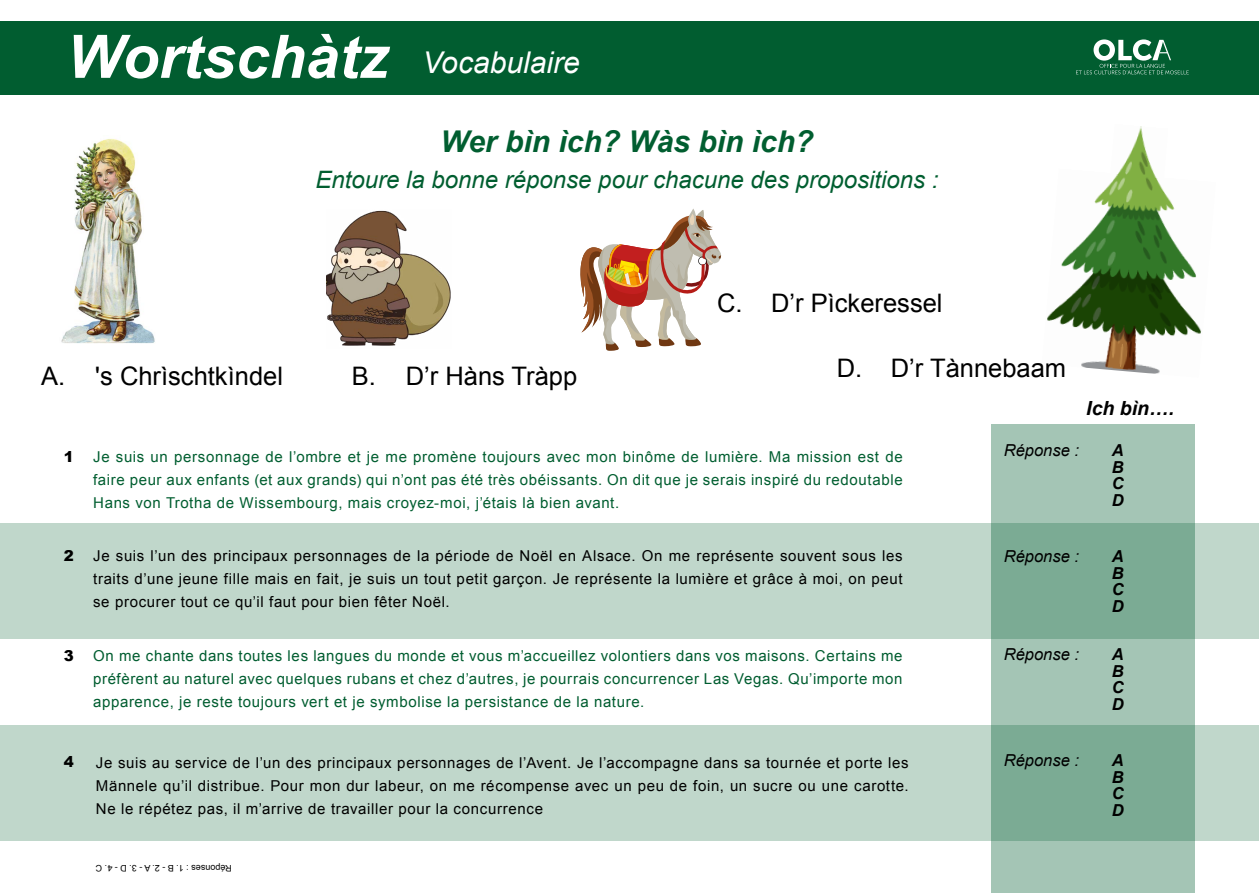
<style>
.page{position:relative;width:1259px;height:893px;background:#fff}
.page>*{position:absolute;margin:0;border:0;box-sizing:border-box;transform-origin:0 0}
.t1{font:italic 30px "Arial";color:#fff}
.t2{font:italic 700 30px "Arial";color:#015e30}
.t3{font:25.5px "Arial";color:#000}
.t4{font:italic 24px "Arial";color:#015e30}
.t5{font:italic 700 19.5px "Arial";color:#000}
.t6{font:italic 16.5px "Arial";color:#000}
.t7{font:italic 700 16.5px/16.5px "Arial";color:#000;text-align:justify}
.t8{font:15px/23px "Arial";letter-spacing:.045em;color:#000;text-align:justify}
.t9{font:15px/23px "Arial";letter-spacing:.04em;color:#005d30;text-align:justify}
.t10{font:15px/23px "Arial";letter-spacing:.045em;color:#015e30;text-align:justify}
.t11{font:900 15px "Arial";color:#000}
.t12{font:9px "Arial";color:#000}
.s1{font-weight:700;font-size:60px}
</style>
<div class="page">
<div style="left:991px;top:425px;width:204px;height:468px;background:#a4c5b5"></div>
<svg style="left:0;top:725px;width:1259px;height:116px;background:#b4cfc2"></svg>
<svg style="left:0;top:523px;width:1259px;height:116px;background:#b4cfc2"></svg>
<div style="left:0;top:21px;width:1259px;height:73px;background:#015d30"></div>
<svg style="left:1076px;top:39px;width:112px;height:35px"></svg>
<img style="left:61px;top:138px;width:94px;height:206px">
<svg style="left:580px;top:209px;width:141px;height:142px"></svg>
<img style="left:1047px;top:179px;width:154px;height:195px">
<img style="left:1114px;top:126px;width:44px;height:53px">
<img style="left:327px;top:210px;width:124px;height:136px">
<h1 class="t1" style="left:67px;top:43px;width:514px"><span class="s1">Wortschàtz</span> Vocabulaire</h1>
<h1 class="t2" style="left:440px;top:122px;width:374px">Wer bìn ìch? Wàs bìn ìch?</h1>
<h3 class="t4" style="left:315px;top:164px;width:625px">Entoure la bonne réponse pour chacune des propositions :</h3>
<h2 class="t3" style="left:41px;top:360px;width:243px">A. 's Chrìschtkìndel</h2>
<h2 class="t3" style="left:352px;top:359px;width:227px">B. D’r Hàns Tràpp</h2>
<h2 class="t3" style="left:717px;top:286px;width:227px">C. D’r Pìckeressel</h2>
<h2 class="t3" style="left:837px;top:351px;width:231px">D. D’r Tànnebaam</h2>
<h3 class="t5" style="left:1086px;top:395px;width:89px">Ich bìn….</h3>
<p class="t11" style="left:64px;top:445px;width:12px">1</p>
<p class="t10" style="left:93px;top:445px;width:811px">Je suis un personnage de l’ombre et je me promène toujours avec mon binôme de lumière. Ma mission est de faire peur aux enfants (et aux grands) qui n’ont pas été très obéissants. On dit que je serais inspiré du redoutable Hans von Trotha de Wissembourg, mais croyez-moi, j’étais là bien avant.</p>
<p class="t6" style="left:1003px;top:440px;width:77px">Réponse :</p>
<p class="t7" style="left:1111px;top:443px;width:13px">A B C D</p>
<p class="t11" style="left:64px;top:544px;width:12px">2</p>
<p class="t11" style="left:64px;top:644px;width:12px">3</p>
<p class="t8" style="left:93px;top:545px;width:811px">Je suis l’un des principaux personnages de la période de Noël en Alsace. On me représente souvent sous les traits d’une jeune fille mais en fait, je suis un tout petit garçon. Je représente la lumière et grâce à moi, on peut se procurer tout ce qu’il faut pour bien fêter Noël.</p>
<p class="t9" style="left:93px;top:644px;width:811px">On me chante dans toutes les langues du monde et vous m’accueillez volontiers dans vos maisons. Certains me préfèrent au naturel avec quelques rubans et chez d’autres, je pourrais concurrencer Las Vegas. Qu’importe mon apparence, je reste toujours vert et je symbolise la persistance de la nature.</p>
<p class="t6" style="left:1003px;top:545px;width:77px">Réponse :</p>
<p class="t7" style="left:1111px;top:549px;width:13px">A B C D</p>
<p class="t6" style="left:1003px;top:644px;width:77px">Réponse :</p>
<p class="t7" style="left:1111px;top:647px;width:13px">A B C D</p>
<p class="t11" style="left:64px;top:751px;width:12px">4</p>
<p class="t8" style="left:96px;top:751px;width:814px">Je suis au service de l’un des principaux personnages de l’Avent. Je l’accompagne dans sa tournée et porte les Männele qu’il distribue. Pour mon dur labeur, on me récompense avec un peu de foin, un sucre ou une carotte.<br>Ne le répétez pas, il m’arrive de travailler pour la concurrence</p>
<p class="t6" style="left:1003px;top:750px;width:77px">Réponse :</p>
<p class="t7" style="left:1111px;top:753px;width:13px">A B C D</p>
<p class="t12" style="left:232px;top:874px;width:138px;rotate:-180deg">Réponses : 1. B - 2. A - 3. D - 4. C</p>
</div>
